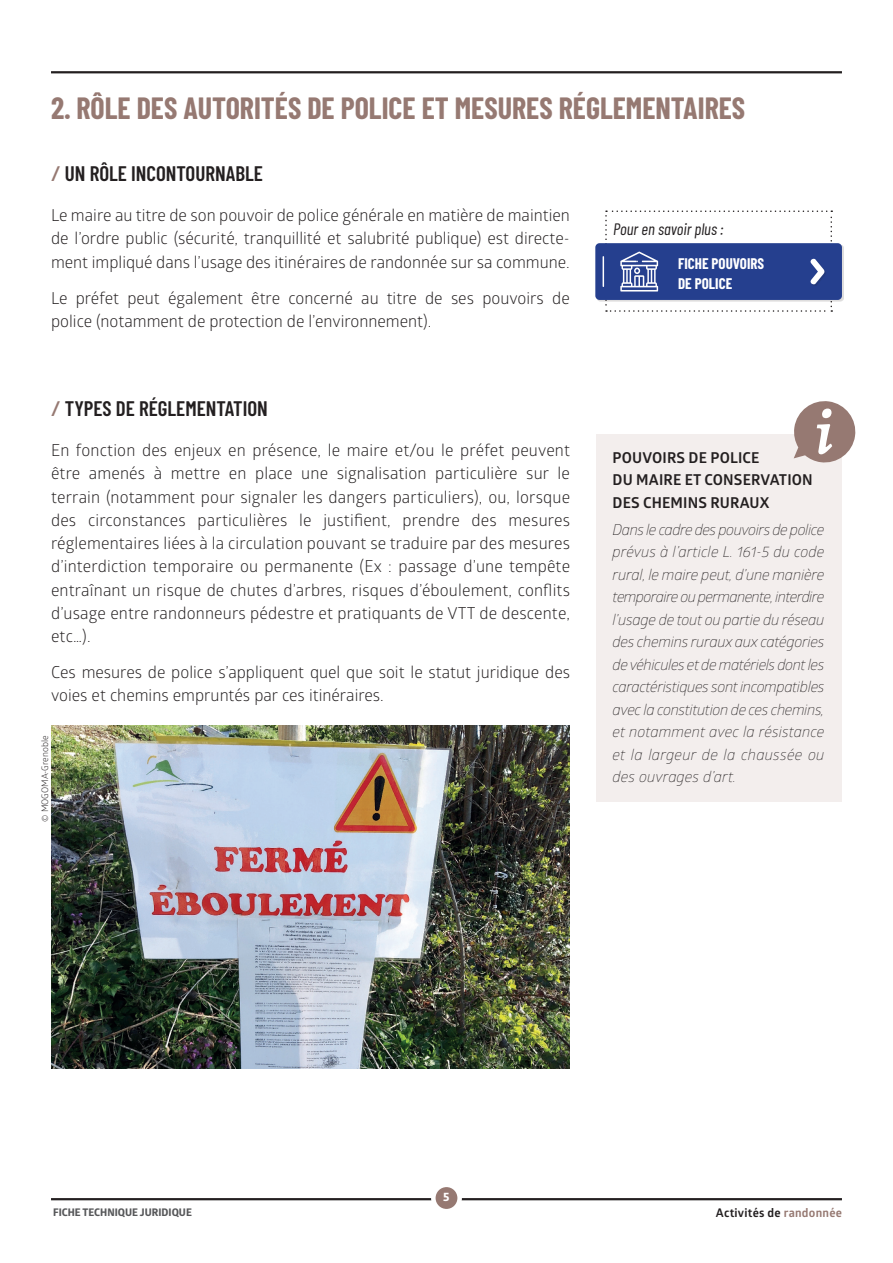
<style>
.page{position:relative;width:893px;height:1263px;background:#fff}
.page>*{position:absolute;margin:0;border:0;box-sizing:border-box;transform-origin:0 0}
.t1{font:700 30px "Barlow Condensed";color:#967972}
.t2{font:600 21px "Barlow Condensed";color:#231f20}
.t3{font:16.5px/23.2px "Glober";color:#231f20;text-align:justify}
.t4{font:italic 16.5px "Barlow Condensed";color:#231f20}
.t5{font:italic 300 15px/22.5px "Glober";color:#231f20;text-align:justify}
.t6{font:700 15px/22.5px "Glober";letter-spacing:.01em;color:#231f20}
.t7{font:700 15px/19.5px "Barlow Condensed";color:#fff}
.t8{font:700 12px "Glober";letter-spacing:.02em;color:#231f20}
.t9{font:700 12px "Globerx";color:#fff}
.t10{font:700 10.5px "Globerx";color:#57585a}
.t11{font:9px "Glober";color:#231f20}
.s1{color:#967972}
</style>
<div class="page">
<hr style="left:51px;top:71px;width:791px;height:2px;background:#231f20">
<hr style="left:51px;top:1198px;width:791px;height:2px;background:#231f20">
<svg style="left:433px;top:1185px;width:27px;height:26px"></svg>
<div style="left:431px;top:1182px;width:31px;height:31px;border:4px solid #fff;border-radius:50%"></div>
<div style="left:595px;top:243px;width:247px;height:57px;background:#253f8e;border-radius:4px"></div>
<svg style="left:603px;top:210px;width:229px;height:102px"></svg>
<div style="left:595px;top:434px;width:246px;height:368px;background:#f3eeed"></div>
<svg style="left:794px;top:401px;width:62px;height:63px"></svg>
<img style="left:51px;top:725px;width:519px;height:343px">
<h1 class="t1" style="left:51px;top:87px;width:696px">2. RÔLE DES AUTORITÉS DE POLICE ET MESURES RÉGLEMENTAIRES</h1>
<p class="t2" style="left:51px;top:158px;width:213px"><span class="s1">∕</span> UN RÔLE INCONTOURNABLE</p>
<p class="t3" style="left:51px;top:203px;width:520px">Le maire au titre de son pouvoir de police générale en matière de maintien de l’ordre public (sécurité, tranquillité et salubrité publique) est directe&shy;ment impliqué dans l’usage des itinéraires de randonnée sur sa commune.</p>
<p class="t3" style="left:51px;top:285px;width:520px">Le préfet peut également être concerné au titre de ses pouvoirs de police (notamment de protection de l’environnement).</p>
<p class="t2" style="left:51px;top:393px;width:218px"><span class="s1">∕</span> TYPES DE RÉGLEMENTATION</p>
<p class="t3" style="left:51px;top:438px;width:520px">En fonction des enjeux en présence, le maire et/ou le préfet peuvent être amenés à mettre en place une signalisation particulière sur le terrain (notamment pour signaler les dangers particuliers), ou, lorsque des circonstances particulières le justifient, prendre des mesures réglementaires liées à la circulation pouvant se traduire par des mesures d’interdiction temporaire ou permanente (Ex : passage d’une tempête entraînant un risque de chutes d’arbres, risques d’éboulement, conflits d’usage entre randonneurs pédestre et pratiquants de VTT de descente, etc…).</p>
<p class="t3" style="left:51px;top:660px;width:521px">Ces mesures de police s’appliquent quel que soit le statut juridique des voies et chemins empruntés par ces itinéraires.</p>
<p class="t11" style="left:39px;top:822px;width:88px;rotate:-90deg">© MOGOMA-Grenoble</p>
<p class="t4" style="left:613px;top:217px;width:112px">Pour en savoir plus :</p>
<p class="t7" style="left:678px;top:253px;width:88px">FICHE POUVOIRS<br>DE POLICE</p>
<p class="t6" style="left:613px;top:446px;width:202px">POUVOIRS DE POLICE<br>DU MAIRE ET CONSERVATION<br>DES CHEMINS RURAUX</p>
<p class="t5" style="left:612px;top:517px;width:214px">Dans le cadre des pouvoirs de police prévus à l’article L. 161-5 du code rural, le maire peut, d’une manière temporaire ou permanente, interdire l’usage de tout ou partie du réseau des chemins ruraux aux catégories de véhicules et de matériels dont les caractéristiques sont incompatibles avec la constitution de ces chemins, et notamment avec la résistance et la largeur de la chaussée ou des ouvrages d’art.</p>
<p class="t9" style="left:443px;top:1188px;width:8px">5</p>
<p class="t10" style="left:53px;top:1204px;width:140px">FICHE TECHNIQUE JURIDIQUE</p>
<p class="t8" style="left:716px;top:1204px;width:127px">Activités de <span class="s1">randonnée</span></p>
</div>
